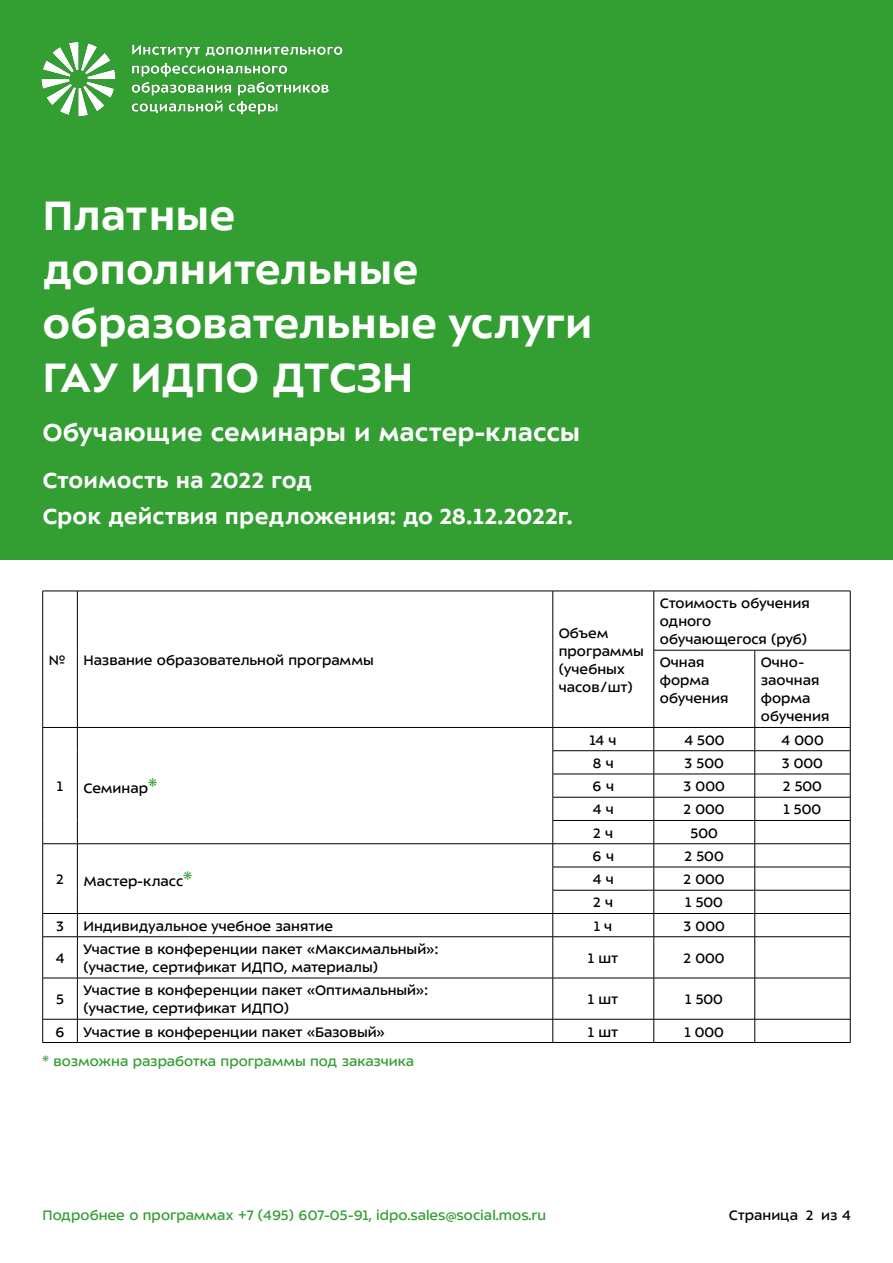
<style>
.page{position:relative;width:893px;height:1263px;background:#fff}
.page>*{position:absolute;margin:0;border:0;box-sizing:border-box;transform-origin:0 0}
.t1{font:700 45px/54px "ALS Sector";color:#fff}
.t2{font:700 27px "ALS Sector";color:#fff}
.t3{font:700 24px "ALS Sector";color:#fff}
.t4{font:15px/18px "ALS Sector";color:#000}
.t5{font:15px "ALS Sector";color:#339e32}
.s1{font-size:21px;color:#339e32}
</style>
<div class="page">
<div style="left:0;top:0;width:893px;height:559px;background:#339e32"></div>
<img style="left:41px;top:42px;width:302px;height:75px">
<hr style="left:43px;top:591px;width:34px;height:1px;background:#000">
<hr style="left:42px;top:591px;width:1px;height:59px;background:#000">
<hr style="left:77px;top:591px;width:476px;height:1px;background:#000">
<hr style="left:77px;top:591px;width:1px;height:59px;background:#000">
<hr style="left:553px;top:591px;width:101px;height:1px;background:#000">
<hr style="left:553px;top:591px;width:1px;height:59px;background:#000">
<hr style="left:42px;top:650px;width:1px;height:77px;background:#000">
<hr style="left:77px;top:650px;width:1px;height:77px;background:#000">
<hr style="left:553px;top:650px;width:1px;height:77px;background:#000">
<hr style="left:654px;top:591px;width:101px;height:1px;background:#000">
<hr style="left:653px;top:591px;width:1px;height:59px;background:#000">
<hr style="left:755px;top:591px;width:95px;height:1px;background:#000">
<hr style="left:850px;top:591px;width:1px;height:59px;background:#000">
<hr style="left:654px;top:650px;width:101px;height:1px;background:#000">
<hr style="left:653px;top:650px;width:1px;height:77px;background:#000">
<hr style="left:755px;top:650px;width:95px;height:1px;background:#000">
<hr style="left:754px;top:650px;width:1px;height:77px;background:#000">
<hr style="left:850px;top:650px;width:1px;height:77px;background:#000">
<hr style="left:43px;top:727px;width:34px;height:1px;background:#000">
<hr style="left:77px;top:727px;width:476px;height:1px;background:#000">
<hr style="left:553px;top:727px;width:101px;height:1px;background:#000">
<hr style="left:654px;top:727px;width:101px;height:1px;background:#000">
<hr style="left:755px;top:727px;width:95px;height:1px;background:#000">
<hr style="left:43px;top:843px;width:34px;height:1px;background:#000">
<hr style="left:77px;top:843px;width:476px;height:1px;background:#000">
<hr style="left:43px;top:913px;width:34px;height:1px;background:#000">
<svg style="left:42px;top:728px;width:1px;height:208px"></svg>
<hr style="left:77px;top:913px;width:476px;height:1px;background:#000">
<svg style="left:77px;top:728px;width:1px;height:208px"></svg>
<svg style="left:553px;top:728px;width:298px;height:208px"></svg>
<hr style="left:43px;top:936px;width:34px;height:1px;background:#000">
<hr style="left:42px;top:937px;width:1px;height:41px;background:#000">
<hr style="left:77px;top:936px;width:476px;height:1px;background:#000">
<hr style="left:77px;top:937px;width:1px;height:41px;background:#000">
<hr style="left:553px;top:936px;width:101px;height:1px;background:#000">
<hr style="left:553px;top:937px;width:1px;height:41px;background:#000">
<hr style="left:654px;top:936px;width:101px;height:1px;background:#000">
<hr style="left:653px;top:937px;width:1px;height:41px;background:#000">
<hr style="left:755px;top:936px;width:95px;height:1px;background:#000">
<hr style="left:754px;top:937px;width:1px;height:41px;background:#000">
<hr style="left:850px;top:937px;width:1px;height:41px;background:#000">
<hr style="left:43px;top:978px;width:34px;height:1px;background:#000">
<hr style="left:42px;top:978px;width:1px;height:41px;background:#000">
<hr style="left:77px;top:978px;width:476px;height:1px;background:#000">
<hr style="left:77px;top:978px;width:1px;height:41px;background:#000">
<hr style="left:553px;top:978px;width:101px;height:1px;background:#000">
<hr style="left:553px;top:978px;width:1px;height:41px;background:#000">
<hr style="left:654px;top:978px;width:101px;height:1px;background:#000">
<hr style="left:653px;top:978px;width:1px;height:41px;background:#000">
<hr style="left:755px;top:978px;width:95px;height:1px;background:#000">
<hr style="left:754px;top:978px;width:1px;height:41px;background:#000">
<hr style="left:850px;top:978px;width:1px;height:41px;background:#000">
<hr style="left:43px;top:1019px;width:34px;height:1px;background:#000">
<svg style="left:42px;top:1019px;width:1px;height:23px"></svg>
<hr style="left:77px;top:1019px;width:476px;height:1px;background:#000">
<svg style="left:77px;top:1019px;width:1px;height:23px"></svg>
<hr style="left:553px;top:1019px;width:101px;height:1px;background:#000">
<svg style="left:553px;top:1019px;width:1px;height:23px"></svg>
<hr style="left:654px;top:1019px;width:101px;height:1px;background:#000">
<svg style="left:653px;top:1019px;width:1px;height:23px"></svg>
<hr style="left:755px;top:1019px;width:95px;height:1px;background:#000">
<svg style="left:754px;top:1019px;width:1px;height:23px"></svg>
<svg style="left:850px;top:1019px;width:1px;height:23px"></svg>
<hr style="left:43px;top:1042px;width:34px;height:1px;background:#000">
<hr style="left:77px;top:1042px;width:476px;height:1px;background:#000">
<hr style="left:553px;top:1042px;width:101px;height:1px;background:#000">
<hr style="left:654px;top:1042px;width:101px;height:1px;background:#000">
<hr style="left:755px;top:1042px;width:95px;height:1px;background:#000">
<p class="t1" style="left:43px;top:189px;width:195px">Платные</p>
<p class="t1" style="left:43px;top:243px;width:551px">дополнительные образовательные услуги<br>ГАУ ИДПО ДТСЗН</p>
<p class="t2" style="left:43px;top:419px;width:539px">Обучающие семинары и мастер-классы</p>
<h3 class="t3" style="left:43px;top:468px;width:271px">Стоимость на 2022 год</h3>
<h3 class="t3" style="left:43px;top:504px;width:531px">Срок действия предложения: до 28.12.2022г.</h3>
<p class="t4" style="left:49px;top:651px;width:19px">№</p>
<p class="t4" style="left:83px;top:651px;width:292px">Название образовательной программы</p>
<p class="t4" style="left:559px;top:624px;width:87px">Объем программы (учебных часов/шт)</p>
<p class="t4" style="left:660px;top:594px;width:151px">Стоимость обучения одного обучающегося (руб)</p>
<p class="t4" style="left:660px;top:654px;width:70px">Очная форма обучения</p>
<p class="t4" style="left:761px;top:654px;width:60px">Очно&shy;заочная</p>
<p class="t4" style="left:761px;top:690px;width:51px">форма</p>
<p class="t4" style="left:761px;top:708px;width:70px">обучения</p>
<p class="t4" style="left:57px;top:777px;width:7px">1</p>
<p class="t4" style="left:83px;top:780px;width:75px">Семинар<span class="s1">*</span></p>
<p class="t4" style="left:56px;top:870px;width:9px">2</p>
<p class="t4" style="left:83px;top:873px;width:111px">Мастер-класс<span class="s1">*</span></p>
<p class="t4" style="left:590px;top:731px;width:28px">14 ч</p>
<p class="t4" style="left:684px;top:731px;width:42px">4 500</p>
<p class="t4" style="left:781px;top:731px;width:44px">4 000</p>
<p class="t4" style="left:593px;top:754px;width:22px">8 ч</p>
<p class="t4" style="left:685px;top:754px;width:41px">3 500</p>
<p class="t4" style="left:782px;top:754px;width:42px">3 000</p>
<p class="t4" style="left:592px;top:777px;width:24px">6 ч</p>
<p class="t4" style="left:684px;top:777px;width:42px">3 000</p>
<p class="t4" style="left:783px;top:777px;width:40px">2 500</p>
<p class="t4" style="left:593px;top:801px;width:23px">4 ч</p>
<p class="t4" style="left:684px;top:801px;width:42px">2 000</p>
<p class="t4" style="left:784px;top:801px;width:39px">1 500</p>
<p class="t4" style="left:593px;top:824px;width:21px">2 ч</p>
<p class="t4" style="left:691px;top:824px;width:29px">500</p>
<p class="t4" style="left:592px;top:847px;width:24px">6 ч</p>
<p class="t4" style="left:685px;top:847px;width:40px">2 500</p>
<p class="t4" style="left:593px;top:870px;width:23px">4 ч</p>
<p class="t4" style="left:684px;top:870px;width:42px">2 000</p>
<p class="t4" style="left:593px;top:894px;width:21px">2 ч</p>
<p class="t4" style="left:686px;top:894px;width:39px">1 500</p>
<p class="t4" style="left:56px;top:917px;width:9px">3</p>
<p class="t4" style="left:83px;top:917px;width:251px">Индивидуальное учебное занятие</p>
<p class="t4" style="left:594px;top:917px;width:20px">1 ч</p>
<p class="t4" style="left:684px;top:917px;width:42px">3 000</p>
<p class="t4" style="left:56px;top:949px;width:10px">4</p>
<p class="t4" style="left:83px;top:940px;width:357px">Участие в конференции пакет «Максимальный»: (участие, сертификат ИДПО, материалы)</p>
<p class="t4" style="left:588px;top:949px;width:31px">1 шт</p>
<p class="t4" style="left:684px;top:949px;width:42px">2 000</p>
<p class="t4" style="left:56px;top:990px;width:9px">5</p>
<p class="t4" style="left:83px;top:981px;width:347px">Участие в конференции пакет «Оптимальный»: (участие, сертификат ИДПО)</p>
<p class="t4" style="left:588px;top:990px;width:31px">1 шт</p>
<p class="t4" style="left:686px;top:990px;width:39px">1 500</p>
<p class="t4" style="left:55px;top:1023px;width:11px">6</p>
<p class="t4" style="left:83px;top:1023px;width:303px">Участие в конференции пакет «Базовый»</p>
<p class="t4" style="left:588px;top:1023px;width:31px">1 шт</p>
<p class="t4" style="left:685px;top:1023px;width:41px">1 000</p>
<p class="t5" style="left:43px;top:1053px;width:373px">* возможна разработка программы под заказчика</p>
<p class="t5" style="left:43px;top:1208px;width:505px">Подробнее о программах +7 (495) 607-05-91, idpo.sales@social.mos.ru</p>
<p class="t4" style="left:729px;top:1207px;width:124px">Страница 2 из 4</p>
</div>
